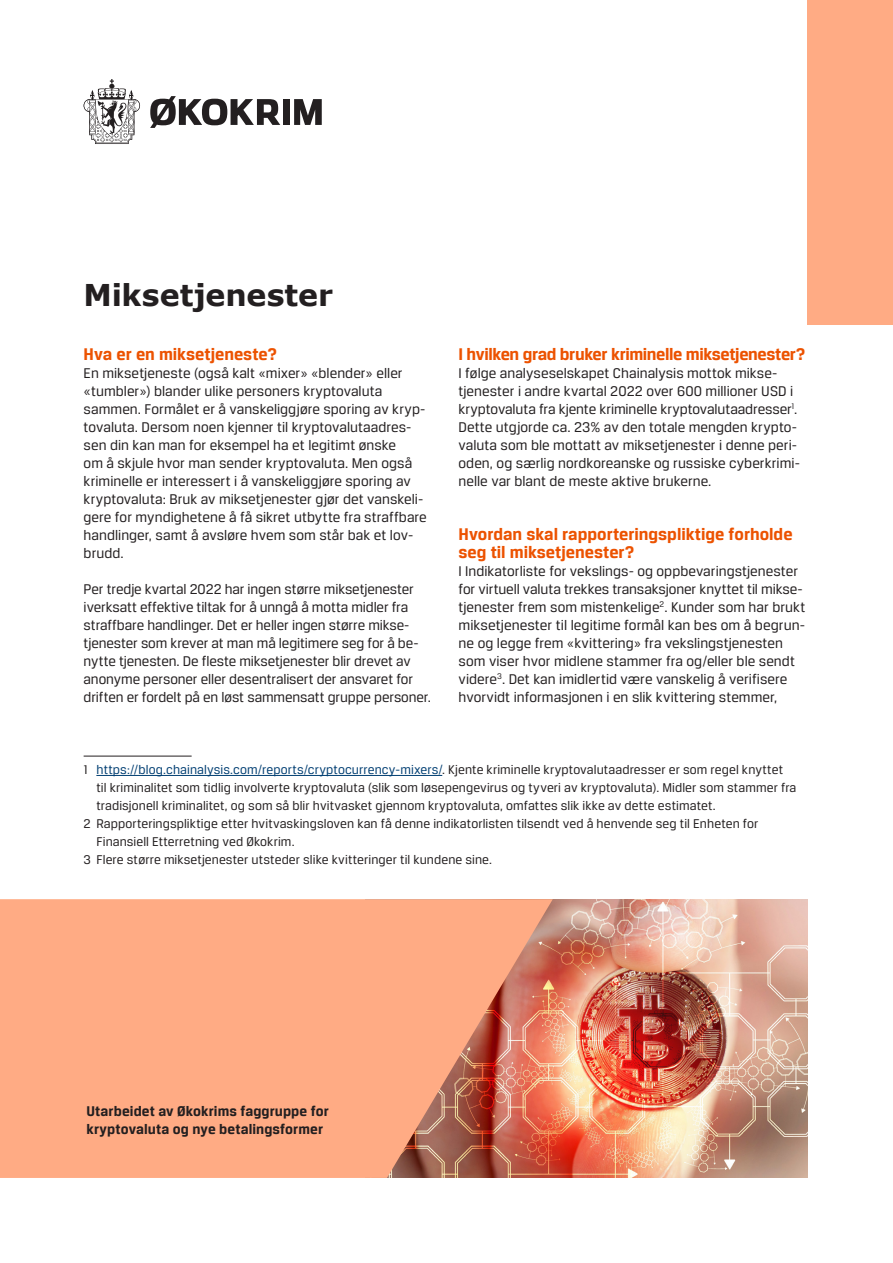
<style>
.page{position:relative;width:893px;height:1263px;background:#fff}
.page>*{position:absolute;margin:0;border:0;box-sizing:border-box;transform-origin:0 0}
.Overskrift{font:700 30px "Verdana";color:#231f20}
.Overskrift_2{font:700 18px/18px "Breuer Text";color:#ec5200}
.Overskrift_2-2{font:700 18px "Breuer Text";letter-spacing:-.02em;color:#ec5200}
.t1{font:15px/18px "Breuer Text";color:#231f20}
.Overskrift_3{font:700 15px/18px "Breuer Text";letter-spacing:.005em;color:#231f20}
.Footnote_text{font:13.5px/18px "Breuer Text";letter-spacing:.005em;color:#231f20}
.s1{color:#003e72}
</style>
<div class="page">
<img style="left:553px;top:899px;width:255px;height:279px">
<svg style="left:150px;top:96px;width:130px;height:32px"></svg>
<div style="left:283px;top:99px;width:7px;height:26px;background:#231f20"></div>
<svg style="left:294px;top:99px;width:28px;height:26px"></svg>
<svg style="left:84px;top:79px;width:56px;height:65px"></svg>
<div style="left:808px;top:0;width:85px;height:324px;background:#ffab84"></div>
<hr style="left:84px;top:756px;width:108px;height:1px;background:#231f20">
<hr style="left:96px;top:775px;width:346px;height:1px;background:#003e72">
<svg style="left:0;top:899px;width:553px;height:279px;fill:#ffab84"></svg>
<p class="Overskrift" style="left:84px;top:276px;width:251px">Miksetjenester</p>
<p class="Overskrift_2" style="left:84px;top:345px;width:195px">Hva er en miksetjeneste?</p>
<p class="t1" style="left:84px;top:364px;width:345px">En miksetjeneste (også kalt «mixer» «blender» eller «tumbler») blander ulike personers kryptovaluta sammen. Formålet er å vanskeliggjøre sporing av kryp&shy;tovaluta. Dersom noen kjenner til kryptovalutaadres&shy;sen din kan man for eksempel ha et legitimt ønske<br>om å skjule hvor man sender kryptovaluta. Men også kriminelle er interessert i å vanskeliggjøre sporing av kryptovaluta: Bruk av miksetjenester gjør det vanskeli&shy;gere for myndighetene å få sikret utbytte fra straffbare handlinger, samt å avsløre hvem som står bak et lov&shy;brudd.</p>
<p class="t1" style="left:84px;top:580px;width:349px">Per tredje kvartal 2022 har ingen større miksetjenester iverksatt effektive tiltak for å unngå å motta midler fra straffbare handlinger. Det er heller ingen større mikse&shy;tjenester som krever at man må legitimere seg for å be&shy;nytte tjenesten. De fleste miksetjenester blir drevet av anonyme personer eller desentralisert der ansvaret for driften er fordelt på en løst sammensatt gruppe personer.</p>
<p class="Overskrift_2-2" style="left:459px;top:344px;width:348px">I hvilken grad bruker kriminelle miksetjenester?</p>
<p class="t1" style="left:459px;top:364px;width:343px">I følge analyseselskapet Chainalysis mottok mikse&shy;tjenester i andre kvartal 2022 over 600 millioner USD i kryptovaluta fra kjente kriminelle kryptovalutaadresser<sup>1</sup>.<br>Dette utgjorde ca. 23% av den totale mengden krypto&shy;valuta som ble mottatt av miksetjenester i denne peri&shy;oden, og særlig nordkoreanske og russiske cyberkrimi&shy;nelle var blant de meste aktive brukerne.</p>
<p class="Overskrift_2" style="left:459px;top:525px;width:336px">Hvordan skal rapporteringspliktige forholde seg til miksetjenester?</p>
<p class="t1" style="left:459px;top:562px;width:348px">I Indikatorliste for vekslings- og oppbevaringstjenester for virtuell valuta trekkes transaksjoner knyttet til mikse&shy;tjenester frem som mistenkelige<sup>2</sup>. Kunder som har brukt miksetjenester til legitime formål kan bes om å begrun&shy;ne og legge frem «kvittering» fra vekslingstjenesten som viser hvor midlene stammer fra og/eller ble sendt videre<sup>3</sup>. Det kan imidlertid være vanskelig å verifisere hvorvidt informasjonen i en slik kvittering stemmer,</p>
<p class="Footnote_text" style="left:96px;top:760px;width:701px;text-indent:-13px">1 <span class="s1">https://blog.chainalysis.com/reports/cryptocurrency-mixers/</span>. Kjente kriminelle kryptovalutaadresser er som regel knyttet til kriminalitet som tidlig involverte kryptovaluta (slik som løsepengevirus og tyveri av kryptovaluta). Midler som stammer fra tradisjonell kriminalitet, og som så blir hvitvasket gjennom kryptovaluta, omfattes slik ikke av dette estimatet.</p>
<p class="Footnote_text" style="left:96px;top:814px;width:664px;text-indent:-13px">2 Rapporteringspliktige etter hvitvaskingsloven kan få denne indikatorlisten tilsendt ved å henvende seg til Enheten for<br>Finansiell Etterretning ved Økokrim.</p>
<p class="Footnote_text" style="left:84px;top:850px;width:410px">3 Flere større miksetjenester utsteder slike kvitteringer til kundene sine.</p>
<p class="Overskrift_3" style="left:86px;top:1102px;width:244px">Utarbeidet av Økokrims faggruppe for kryptovaluta og nye betalingsformer</p>
</div>
